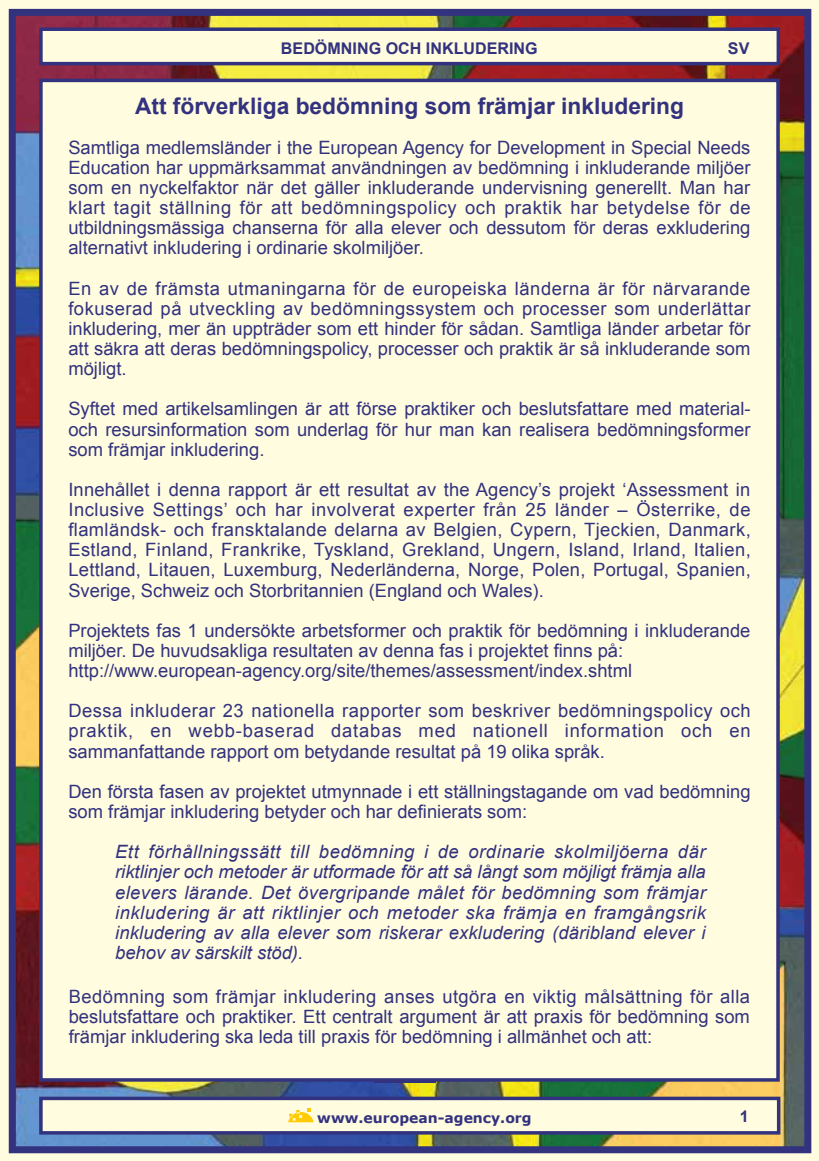
<style>
.page{position:relative;width:819px;height:1161px;background:#fff}
.page>*{position:absolute;margin:0;border:0;box-sizing:border-box;transform-origin:0 0}
.t1{font:700 22.75px "Arial";color:#32327f}
.t2{font:18.38px/20.1px "Arial";color:#32327f;text-align:justify}
.t3{font:italic 18.38px/20.1px "Arial";letter-spacing:.01em;color:#32327f;text-align:justify}
.t4{font:700 16.1px "Arial";color:#32327f}
.t5{font:700 14px "Verdana";color:#32327f}
</style>
<div class="page">
<img style="left:17px;top:17px;width:786px;height:1128px">
<div style="left:0;top:0;width:819px;height:12px;background:#fffcdf"></div>
<div style="left:807px;top:0;width:12px;height:1161px;background:#fffcdf"></div>
<div style="left:0;top:1150px;width:819px;height:11px;background:#fffcdf"></div>
<div style="left:0;top:0;width:12px;height:1161px;background:#fffcdf"></div>
<div style="left:9px;top:9px;width:802px;height:1144px;border:7px solid #32327f"></div>
<div style="left:39px;top:79px;width:740px;height:1002px;background:#fffcdf;border:4px solid #32327f"></div>
<div style="left:39px;top:1096px;width:741px;height:38px;background:#fffcdf;border:4px solid #32327f"></div>
<hr style="left:374px;top:1080px;width:62px;height:2px;background:#32327f">
<div style="left:39px;top:27px;width:741px;height:38px;background:#fffcdf;border:4px solid #32327f"></div>
<svg style="left:288px;top:1108px;width:26px;height:14px"></svg>
<p class="t4" style="left:281px;top:37px;width:258px">BEDÖMNING OCH INKLUDERING</p>
<p class="t4" style="left:728px;top:37px;width:23px">SV</p>
<p class="t1" style="left:135px;top:91px;width:550px">Att förverkliga bedömning som främjar inkludering</p>
<p class="t2" style="left:68px;top:138px;width:683px">Samtliga medlemsländer i the European Agency for Development in Special Needs Education har uppmärksammat användningen av bedömning i inkluderande miljöer som en nyckelfaktor när det gäller inkluderande undervisning generellt. Man har klart tagit ställning för att bedömningspolicy och praktik har betydelse för de utbildningsmässiga chanserna för alla elever och dessutom för deras exkludering alternativt inkludering i ordinarie skolmiljöer.</p>
<p class="t2" style="left:68px;top:278px;width:683px">En av de främsta utmaningarna för de europeiska länderna är för närvarande fokuserad på utveckling av bedömningssystem och processer som underlättar inkludering, mer än uppträder som ett hinder för sådan. Samtliga länder arbetar för att säkra att deras bedömningspolicy, processer och praktik är så inkluderande som möjligt.</p>
<p class="t2" style="left:68px;top:399px;width:683px">Syftet med artikelsamlingen är att förse praktiker och beslutsfattare med material&shy;och resursinformation som underlag för hur man kan realisera bedömningsformer som främjar inkludering.</p>
<p class="t2" style="left:68px;top:480px;width:684px">Innehållet i denna rapport är ett resultat av the Agency’s projekt ‘Assessment in Inclusive Settings’ och har involverat experter från 25 länder – Österrike, de flamländsk- och fransktalande delarna av Belgien, Cypern, Tjeckien, Danmark, Estland, Finland, Frankrike, Tyskland, Grekland, Ungern, Island, Irland, Italien, Lettland, Litauen, Luxemburg, Nederländerna, Norge, Polen, Portugal, Spanien, Sverige, Schweiz och Storbritannien (England och Wales).</p>
<p class="t2" style="left:68px;top:620px;width:683px;text-align:left">Projektets fas 1 undersökte arbetsformer och praktik för bedömning i inkluderande miljöer. De huvudsakliga resultaten av denna fas i projektet finns på: http://www.european-agency.org/site/themes/assessment/index.shtml</p>
<p class="t2" style="left:68px;top:701px;width:684px">Dessa inkluderar 23 nationella rapporter som beskriver bedömningspolicy och praktik, en webb-baserad databas med nationell information och en sammanfattande rapport om betydande resultat på 19 olika språk.</p>
<p class="t2" style="left:68px;top:781px;width:683px">Den första fasen av projektet utmynnade i ett ställningstagande om vad bedömning som främjar inkludering betyder och har definierats som:</p>
<p class="t3" style="left:115px;top:842px;width:592px">Ett förhållningssätt till bedömning i de ordinarie skolmiljöerna där riktlinjer och metoder är utformade för att så långt som möjligt främja alla elevers lärande. Det övergripande målet för bedömning som främjar inkludering är att riktlinjer och metoder ska främja en framgångsrik inkludering av alla elever som riskerar exkludering (däribland elever i behov av särskilt stöd).</p>
<p class="t2" style="left:69px;top:987px;width:682px">Bedömning som främjar inkludering anses utgöra en viktig målsättning för alla beslutsfattare och praktiker. Ett centralt argument är att praxis för bedömning som främjar inkludering ska leda till praxis för bedömning i allmänhet och att:</p>
<p class="t5" style="left:317px;top:1109px;width:216px">www.european-agency.org</p>
<p class="t4" style="left:739px;top:1106px;width:10px">1</p>
</div>
